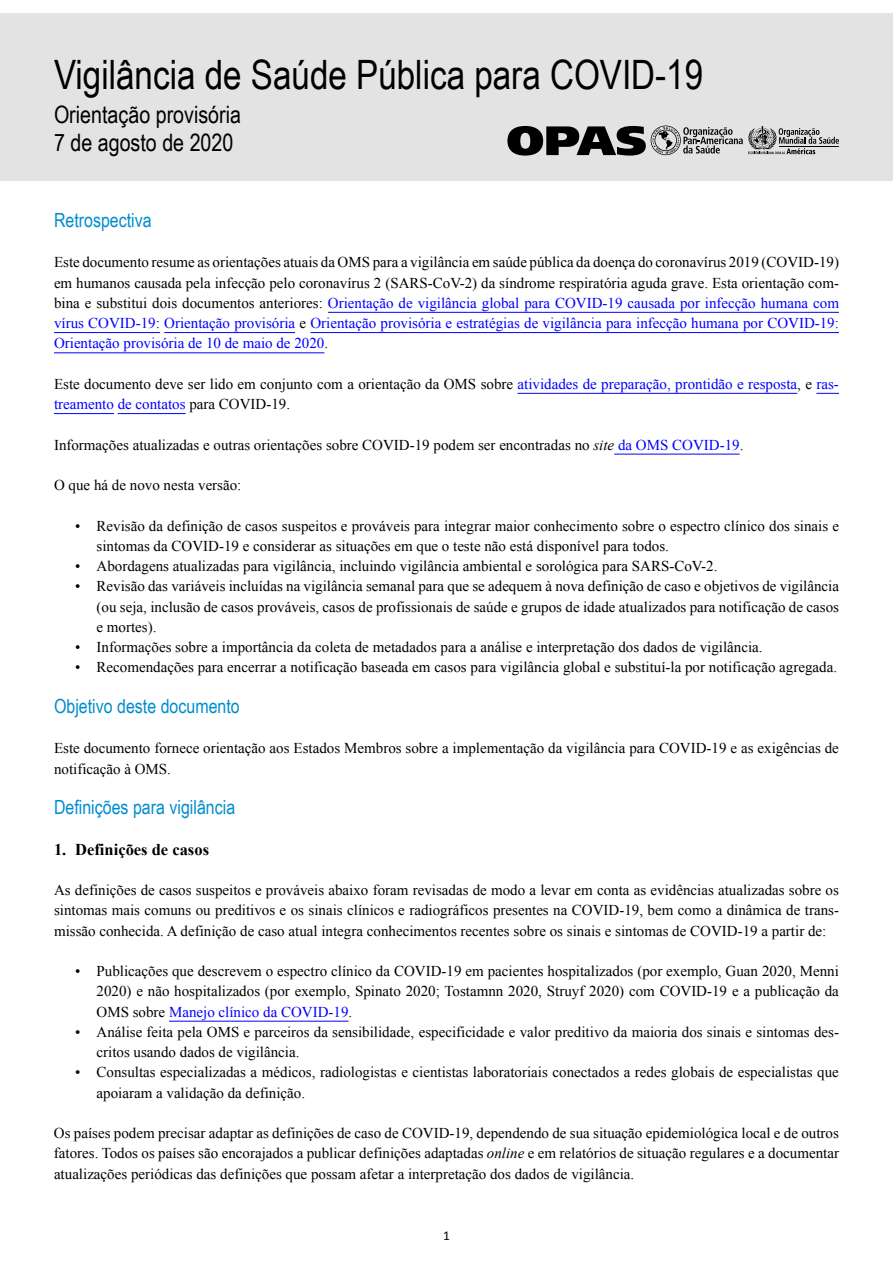
<style>
.page{position:relative;width:893px;height:1263px;background:#fff}
.page>*{position:absolute;margin:0;border:0;box-sizing:border-box;transform-origin:0 0}
.t1{font:40.5px "Arial Narrow";color:#000}
.t2{font:24px/28.8px "Arial Narrow";color:#000}
.t3{font:19.5px "Arial Narrow";color:#008dcd}
.t4{font:700 16.5px "Times New Roman";color:#000}
.t5{font:15px/20.2px "Times New Roman";color:#000;text-align:justify}
.t6{font:13.5px "Calibri";color:#000}
.s1{color:#00f}
.s2{font-style:italic}
</style>
<div class="page">
<div style="left:0;top:13px;width:893px;height:168px;background:#e3e3e3"></div>
<svg style="left:507px;top:126px;width:332px;height:30px"></svg>
<hr style="left:328px;top:312px;width:511px;height:1px;background:#00f">
<hr style="left:54px;top:332px;width:106px;height:1px;background:#00f">
<hr style="left:164px;top:332px;width:131px;height:1px;background:#00f">
<hr style="left:310px;top:332px;width:529px;height:1px;background:#00f">
<hr style="left:54px;top:353px;width:270px;height:1px;background:#00f">
<hr style="left:518px;top:393px;width:279px;height:1px;background:#00f">
<svg style="left:816px;top:393px;width:23px;height:1px"></svg>
<hr style="left:54px;top:413px;width:60px;height:1px;background:#00f">
<hr style="left:118px;top:413px;width:68px;height:1px;background:#00f">
<hr style="left:614px;top:454px;width:126px;height:1px;background:#00f">
<hr style="left:169px;top:1021px;width:180px;height:1px;background:#00f">
<h1 class="t1" style="left:54px;top:45px;width:651px">Vigilância de Saúde Pública para COVID-19</h1>
<h2 class="t2" style="left:54px;top:99px;width:189px">Orientação provisória<br>7 de agosto de 2020</h2>
<h3 class="t3" style="left:54px;top:206px;width:99px">Retrospectiva</h3>
<p class="t5" style="left:54px;top:252px;width:786px">Este documento resume as orientações atuais da OMS para a vigilância em saúde pública da doença do coronavírus 2019 (COVID-19) em humanos causada pela infecção pelo coronavírus 2 (SARS-CoV-2) da síndrome respiratória aguda grave. Esta orientação com&shy;bina e substitui dois documentos anteriores: <span class="s1">Orientação de vigilância global para COVID-19 causada por infecção humana com vírus COVID-19: Orientação provisória</span> e <span class="s1">Orientação provisória e estratégias de vigilância para infecção humana por COVID-19:<br>Orientação provisória de 10 de maio de 2020</span>.</p>
<p class="t5" style="left:54px;top:373px;width:786px">Este documento deve ser lido em conjunto com a orientação da OMS sobre <span class="s1">atividades de preparação, prontidão e resposta</span>, e <span class="s1">ras&shy;treamento de contatos</span> para COVID-19.</p>
<p class="t5" style="left:54px;top:434px;width:691px">Informações atualizadas e outras orientações sobre COVID-19 podem ser encontradas no <span class="s2">site</span> <span class="s1">da OMS COVID-19</span>.</p>
<p class="t5" style="left:54px;top:475px;width:189px">O que há de novo nesta versão:</p>
<p class="t5" style="left:97px;top:515px;width:744px;text-indent:-21px">• Revisão da definição de casos suspeitos e prováveis para integrar maior conhecimento sobre o espectro clínico dos sinais e sintomas da COVID-19 e considerar as situações em que o teste não está disponível para todos.</p>
<p class="t5" style="left:75px;top:556px;width:644px">• Abordagens atualizadas para vigilância, incluindo vigilância ambiental e sorológica para SARS-CoV-2.</p>
<p class="t5" style="left:97px;top:576px;width:744px;text-indent:-21px">• Revisão das variáveis incluídas na vigilância semanal para que se adequem à nova definição de caso e objetivos de vigilância (ou seja, inclusão de casos prováveis, casos de profissionais de saúde e grupos de idade atualizados para notificação de casos e mortes).</p>
<p class="t5" style="left:75px;top:637px;width:689px">• Informações sobre a importância da coleta de metadados para a análise e interpretação dos dados de vigilância.</p>
<p class="t5" style="left:75px;top:657px;width:763px">• Recomendações para encerrar a notificação baseada em casos para vigilância global e substituí-la por notificação agregada.</p>
<h3 class="t3" style="left:54px;top:692px;width:187px">Objetivo deste documento</h3>
<p class="t5" style="left:54px;top:738px;width:786px">Este documento fornece orientação aos Estados Membros sobre a implementação da vigilância para COVID-19 e as exigências de notificação à OMS.</p>
<h3 class="t3" style="left:54px;top:793px;width:183px">Definições para vigilância</h3>
<p class="t4" style="left:54px;top:838px;width:157px">1. Definições de casos</p>
<p class="t5" style="left:54px;top:880px;width:786px">As definições de casos suspeitos e prováveis abaixo foram revisadas de modo a levar em conta as evidências atualizadas sobre os sintomas mais comuns ou preditivos e os sinais clínicos e radiográficos presentes na COVID-19, bem como a dinâmica de trans&shy;missão conhecida. A definição de caso atual integra conhecimentos recentes sobre os sinais e sintomas de COVID-19 a partir de:</p>
<p class="t5" style="left:97px;top:961px;width:744px;text-indent:-21px">• Publicações que descrevem o espectro clínico da COVID-19 em pacientes hospitalizados (por exemplo, Guan 2020, Menni 2020) e não hospitalizados (por exemplo, Spinato 2020; Tostamnn 2020, Struyf 2020) com COVID-19 e a publicação da OMS sobre <span class="s1">Manejo clínico da COVID-19</span>.</p>
<p class="t5" style="left:97px;top:1021px;width:744px;text-indent:-21px">• Análise feita pela OMS e parceiros da sensibilidade, especificidade e valor preditivo da maioria dos sinais e sintomas des&shy;critos usando dados de vigilância.</p>
<p class="t5" style="left:97px;top:1062px;width:744px;text-indent:-21px">• Consultas especializadas a médicos, radiologistas e cientistas laboratoriais conectados a redes globais de especialistas que apoiaram a validação da definição.</p>
<p class="t5" style="left:54px;top:1123px;width:786px">Os países podem precisar adaptar as definições de caso de COVID-19, dependendo de sua situação epidemiológica local e de outros fatores. Todos os países são encorajados a publicar definições adaptadas <span class="s2">online</span> e em relatórios de situação regulares e a documentar atualizações periódicas das definições que possam afetar a interpretação dos dados de vigilância.</p>
<p class="t6" style="left:443px;top:1227px;width:8px">1</p>
</div>
